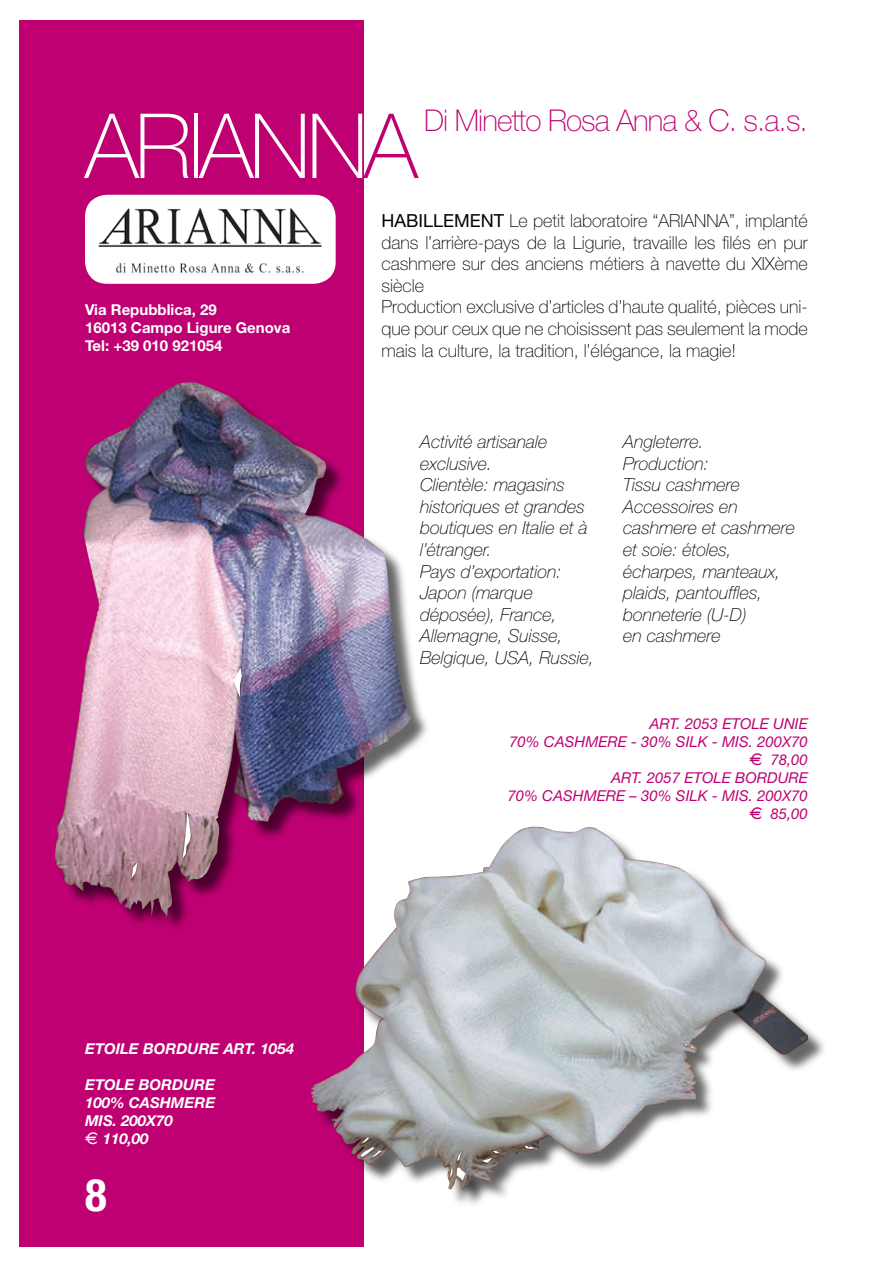
<style>
.page{position:relative;width:893px;height:1263px;background:#fff}
.page>*{position:absolute;margin:0;border:0;box-sizing:border-box;transform-origin:0 0}
.t1{font:100 90px "Helvetica Neue";letter-spacing:-.04em;color:#fff}
.t2{font:100 30px "Helvetica Neue";letter-spacing:-.03em;color:#be0072}
.t3{font:italic 100 18px/21.6px "Helvetica Neue";color:#000}
.t4{font:100 18px/21.6px "Helvetica Neue";color:#000}
.t5{font:italic 15px/18px "Helvetica Neue";color:#be0072;text-align:right}
.t6{font:italic 700 15px/18px "Helvetica Neue";color:#fff}
.t7{font:700 15px/18px "Helvetica Neue";color:#fff}
.s1{color:#be0072}
.s2{font-weight:400}
.s3{font-family:"Eurofont";font-weight:400;font-style:normal}
.s4{font-family:"Eurofont";font-style:normal}
</style>
<div class="page">
<div style="left:19px;top:20px;width:344px;height:1227px;background:#be0072"></div>
<div style="left:86px;top:195px;width:249px;height:88px;background:#fff;border-radius:21px"></div>
<img style="left:98px;top:208px;width:224px;height:65px">
<div style="left:85px;top:195px;width:251px;height:89px;border:2px solid #fff;border-radius:21px"></div>
<div style="left:56px;top:384px;width:375px;height:550px;background:#000;opacity:.6"></div>
<img style="left:55px;top:382px;width:357px;height:535px">
<svg style="left:234px;top:668px;width:8px;height:29px"></svg>
<svg style="left:182px;top:811px;width:9px;height:48px"></svg>
<svg style="left:131px;top:862px;width:7px;height:16px"></svg>
<div style="left:312px;top:828px;width:516px;height:382px;background:#000;opacity:.6"></div>
<svg style="left:311px;top:827px;width:497px;height:363px"></svg>
<div style="left:363px;top:1149px;width:30px;height:27px;background:#000;opacity:.6"></div>
<div style="left:458px;top:1169px;width:27px;height:30px;background:#000;opacity:.6"></div>
<div style="left:485px;top:1160px;width:25px;height:22px;background:#000;opacity:.6"></div>
<div style="left:375px;top:1152px;width:25px;height:24px;background:#000;opacity:.6"></div>
<div style="left:364px;top:1139px;width:24px;height:23px;background:#000;opacity:.6"></div>
<svg style="left:361px;top:1138px;width:21px;height:20px"></svg>
<div style="left:452px;top:1170px;width:20px;height:25px;background:#000;opacity:.6"></div>
<div style="left:688px;top:1047px;width:18px;height:17px;background:#000;opacity:.6"></div>
<div style="left:693px;top:1048px;width:19px;height:19px;background:#000;opacity:.6"></div>
<svg style="left:684px;top:1044px;width:11px;height:5px"></svg>
<div style="left:527px;top:1147px;width:25px;height:21px;background:#000;opacity:.6"></div>
<svg style="left:525px;top:1146px;width:10px;height:3px"></svg>
<div style="left:496px;top:1153px;width:21px;height:20px;background:#000;opacity:.6"></div>
<svg style="left:482px;top:1151px;width:17px;height:11px"></svg>
<div style="left:459px;top:1155px;width:21px;height:24px;background:#000;opacity:.6"></div>
<svg style="left:450px;top:1151px;width:16px;height:30px"></svg>
<h1 class="t1" style="left:85px;top:95px;width:334px">ARIANN<span class="s1">A</span></h1>
<h2 class="t2" style="left:424px;top:103px;width:385px">Di Minetto Rosa Anna &amp; C. s.a.s.</h2>
<p class="t4" style="left:381px;top:210px;width:428px"><span class="s2">HABILLEMENT</span> Le petit laboratoire “ARIANNA”, implanté dans l’arrière-pays de la Ligurie, travaille les filés en pur cashmere sur des anciens métiers à navette du XIXème siècle<br>Production exclusive d’articles d’haute qualité, pièces uni&shy;que pour ceux que ne choisissent pas seulement la mode mais la culture, la tradition, l’élégance, la magie!</p>
<p class="t7" style="left:85px;top:300px;width:207px">Via Repubblica, 29<br>16013 Campo Ligure Genova<br>Tel: +39 010 921054</p>
<p class="t3" style="left:420px;top:431px;width:176px">Activité artisanale exclusive.<br>Clientèle: magasins historiques et grandes boutiques en Italie et à l’étranger.<br>Pays d’exportation:<br>Japon (marque déposée), France,<br>Allemagne, Suisse,<br>Belgique, USA, Russie,</p>
<p class="t3" style="left:623px;top:431px;width:174px">Angleterre.<br>Production:<br>Tissu cashmere<br>Accessoires en cashmere et cashmere et soie: étoles, écharpes, manteaux, plaids, pantouffles, bonneterie (U-D)<br>en cashmere</p>
<p class="t6" style="left:85px;top:1040px;width:210px">ETOILE BORDURE ART. 1054</p>
<p class="t6" style="left:85px;top:1076px;width:132px">ETOLE BORDURE<br>100% CASHMERE<br>MIS. 200X70<br><span class="s3">E</span> 110,00</p>
<p class="t5" style="left:508px;top:714px;width:302px">ART. 2053 ETOLE UNIE<br>70% CASHMERE - 30% SILK - MIS. 200X70<br><span class="s4">E</span> 78,00<br>ART. 2057 ETOLE BORDURE<br>70% CASHMERE – 30% SILK - MIS. 200X70<br><span class="s4">E</span> 85,00</p>
</div>
